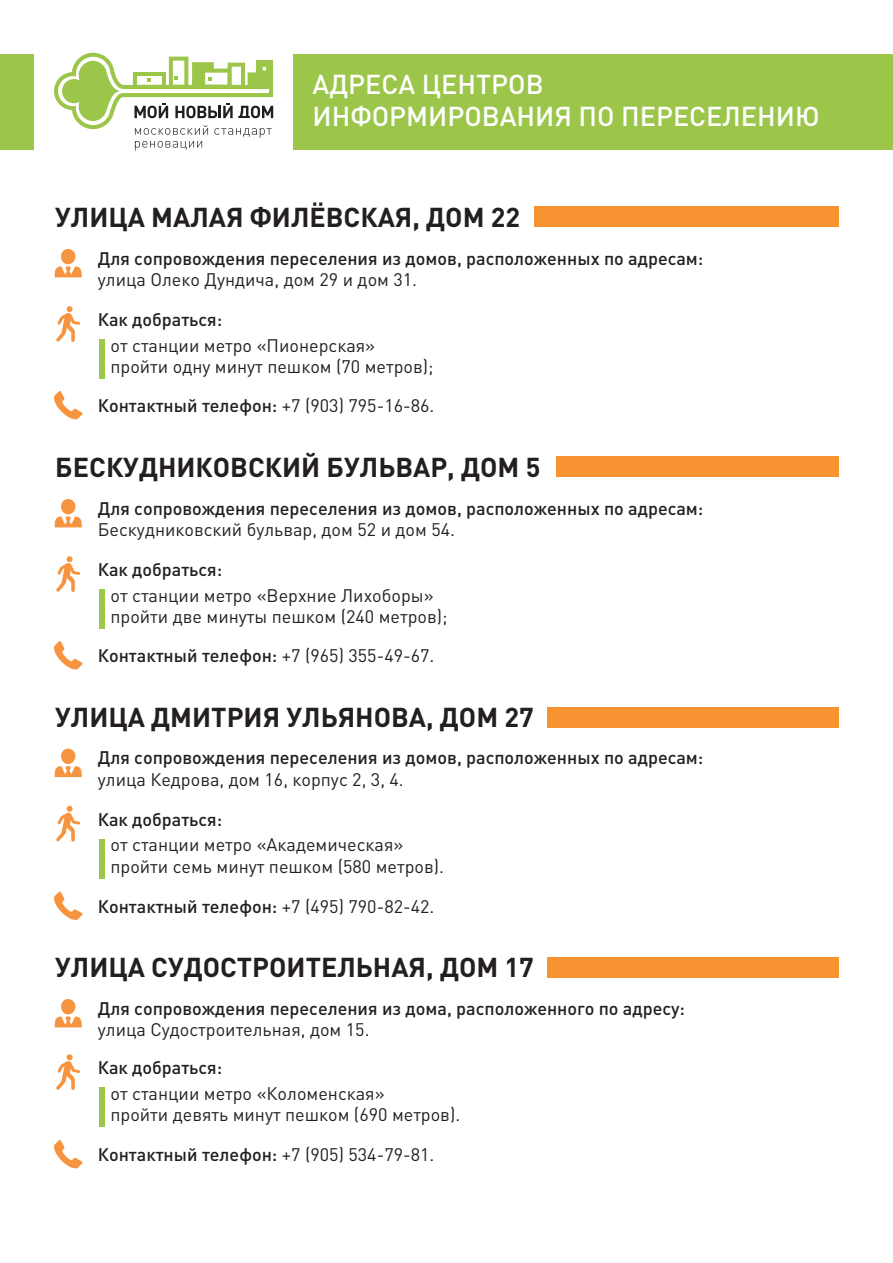
<style>
.page{position:relative;width:893px;height:1263px;background:#fff}
.page>*{position:absolute;margin:0;border:0;box-sizing:border-box;transform-origin:0 0}
.t1{font:700 27px "DIN Pro";color:#231f20}
.t2{font:500 27px/32.4px "DIN Pro";color:#fff}
.t3{font:500 18px "DIN Pro";color:#231f20}
.t4{font:18px/21.6px "DIN Pro";color:#231f20}
.s1{font-weight:400}
</style>
<div class="page">
<div style="left:547px;top:707px;width:292px;height:20px;background:#f79330"></div>
<svg style="left:56px;top:806px;width:24px;height:36px"></svg>
<svg style="left:54px;top:891px;width:28px;height:29px"></svg>
<svg style="left:54px;top:748px;width:28px;height:29px"></svg>
<div style="left:99px;top:839px;width:5px;height:40px;background:#9bc84a"></div>
<div style="left:547px;top:957px;width:292px;height:21px;background:#f79330"></div>
<svg style="left:56px;top:1054px;width:24px;height:36px"></svg>
<svg style="left:54px;top:1140px;width:28px;height:28px"></svg>
<svg style="left:54px;top:999px;width:28px;height:28px"></svg>
<div style="left:99px;top:1088px;width:5px;height:39px;background:#9bc84a"></div>
<svg style="left:54px;top:53px;width:219px;height:98px"></svg>
<div style="left:0;top:54px;width:33px;height:95px;background:#9bc64a"></div>
<div style="left:294px;top:54px;width:599px;height:95px;background:#9bc64a"></div>
<div style="left:535px;top:207px;width:304px;height:20px;background:#f79330"></div>
<svg style="left:56px;top:306px;width:24px;height:36px"></svg>
<svg style="left:54px;top:391px;width:28px;height:28px"></svg>
<svg style="left:54px;top:249px;width:28px;height:28px"></svg>
<div style="left:99px;top:340px;width:5px;height:39px;background:#9bc84a"></div>
<div style="left:556px;top:457px;width:283px;height:20px;background:#f79330"></div>
<svg style="left:56px;top:556px;width:24px;height:36px"></svg>
<svg style="left:54px;top:641px;width:28px;height:28px"></svg>
<svg style="left:54px;top:499px;width:28px;height:28px"></svg>
<div style="left:99px;top:590px;width:5px;height:39px;background:#9bc84a"></div>
<h1 class="t2" style="left:313px;top:65px;width:509px">АДРЕСА ЦЕНТРОВ<br>ИНФОРМИРОВАНИЯ ПО ПЕРЕСЕЛЕНИЮ</h1>
<h1 class="t1" style="left:55px;top:195px;width:466px">УЛИЦА МАЛАЯ ФИЛЁВСКАЯ, ДОМ 22</h1>
<p class="t3" style="left:98px;top:243px;width:607px">Для сопровождения переселения из домов, расположенных по адресам:</p>
<p class="t4" style="left:98px;top:267px;width:321px">улица Олеко Дундича, дом 29 и дом 31.</p>
<p class="t3" style="left:98px;top:305px;width:126px">Как добраться:</p>
<p class="t4" style="left:111px;top:333px;width:324px">от станции метро «Пионерская» пройти одну минут пешком (70 метров);</p>
<p class="t3" style="left:98px;top:391px;width:338px">Контактный телефон: <span class="s1">+7 (903) 795-16-86.</span></p>
<h1 class="t1" style="left:55px;top:445px;width:487px">БЕСКУДНИКОВСКИЙ БУЛЬВАР, ДОМ 5</h1>
<p class="t3" style="left:98px;top:493px;width:607px">Для сопровождения переселения из домов, расположенных по адресам:</p>
<p class="t4" style="left:98px;top:517px;width:359px">Бескудниковский бульвар, дом 52 и дом 54.</p>
<p class="t3" style="left:98px;top:555px;width:126px">Как добраться:</p>
<p class="t4" style="left:111px;top:583px;width:338px">от станции метро «Верхние Лихоборы» пройти две минуты пешком (240 метров);</p>
<p class="t3" style="left:98px;top:641px;width:338px">Контактный телефон: <span class="s1">+7 (965) 355-49-67.</span></p>
<h1 class="t1" style="left:55px;top:694px;width:480px">УЛИЦА ДМИТРИЯ УЛЬЯНОВА, ДОМ 27</h1>
<p class="t3" style="left:98px;top:743px;width:607px">Для сопровождения переселения из домов, расположенных по адресам:</p>
<p class="t4" style="left:98px;top:767px;width:308px">улица Кедрова, дом 16, корпус 2, 3, 4.</p>
<p class="t3" style="left:98px;top:805px;width:126px">Как добраться:</p>
<p class="t4" style="left:111px;top:832px;width:335px">от станции метро «Академическая» пройти семь минут пешком (580 метров).</p>
<p class="t3" style="left:98px;top:891px;width:338px">Контактный телефон: <span class="s1">+7 (495) 790-82-42.</span></p>
<h1 class="t1" style="left:55px;top:945px;width:480px">УЛИЦА СУДОСТРОИТЕЛЬНАЯ, ДОМ 17</h1>
<p class="t3" style="left:98px;top:993px;width:589px">Для сопровождения переселения из дома, расположенного по адресу:</p>
<p class="t4" style="left:98px;top:1017px;width:273px">улица Судостроительная, дом 15.</p>
<p class="t3" style="left:98px;top:1053px;width:126px">Как добраться:</p>
<p class="t4" style="left:111px;top:1081px;width:351px">от станции метро «Коломенская»<br>пройти девять минут пешком (690 метров).</p>
<p class="t3" style="left:98px;top:1140px;width:338px">Контактный телефон: <span class="s1">+7 (905) 534-79-81.</span></p>
</div>
